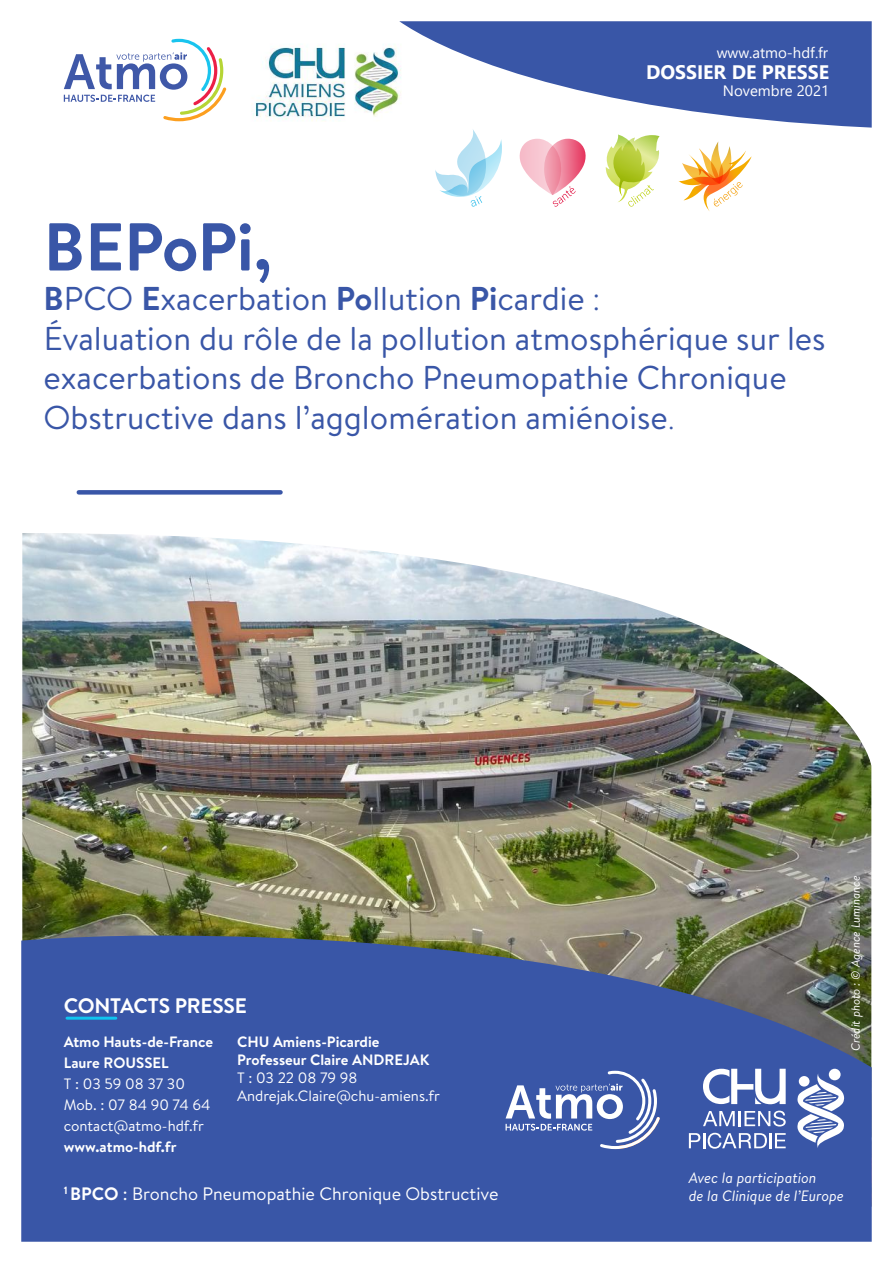
<style>
.page{position:relative;width:893px;height:1263px;background:#fff}
.page>*{position:absolute;margin:0;border:0;box-sizing:border-box;transform-origin:0 0}
.t1{font:700 67.5px "Brandon Text";letter-spacing:-.005em;color:#3956a7}
.t2{font:33px/39.6px "Brandon Text";color:#3956a7}
.t3{font:700 21px "Brandon Text";letter-spacing:-.01em;color:#fff}
.t4{font:700 19.5px "Segoe UI";color:#fff}
.t5{font:18px "Brandon Text";color:#fff}
.t6{font:700 15px/21px "Brandon Text";color:#fff}
.t7{font:15px/21px "Brandon Text";color:#fff}
.t8{font:italic 15px/18px "Brandon Text";color:#fff}
.t9{font:15px "Segoe UI";color:#fff}
.t10{font:italic 12px "Brandon Text";color:#fff}
.s1{font-weight:700}
.s2{font-weight:300}
</style>
<div class="page">
<svg style="left:399px;top:21px;width:473px;height:107px;fill:#3956a7"></svg>
<img style="left:22px;top:533px;width:849px;height:402px">
<svg style="left:21px;top:935px;width:851px;height:307px;background:#3f599e"></svg>
<hr style="left:67px;top:1017px;width:49px;height:3px;background:#10c4ef">
<svg style="left:506px;top:1071px;width:154px;height:78px"></svg>
<svg style="left:703px;top:1069px;width:83px;height:35px"></svg>
<svg style="left:703px;top:1111px;width:83px;height:15px"></svg>
<svg style="left:689px;top:1133px;width:97px;height:16px"></svg>
<div style="left:829px;top:1069px;width:12px;height:11px;background:#fff;border-radius:50%"></div>
<svg style="left:797px;top:1073px;width:47px;height:75px"></svg>
<svg style="left:64px;top:39px;width:162px;height:82px"></svg>
<svg style="left:435px;top:130px;width:67px;height:77px"></svg>
<svg style="left:520px;top:139px;width:66px;height:68px"></svg>
<svg style="left:606px;top:135px;width:54px;height:72px"></svg>
<svg style="left:678px;top:141px;width:74px;height:70px"></svg>
<div style="left:79px;top:490px;width:202px;height:5px;background:#3956a7"></div>
<img style="left:253px;top:35px;width:155px;height:93px">
<p class="t9" style="left:717px;top:39px;width:113px">www.atmo-hdf.fr</p>
<p class="t4" style="left:646px;top:54px;width:185px">DOSSIER DE PRESSE</p>
<p class="t9" style="left:723px;top:76px;width:108px">Novembre 2021</p>
<h1 class="t1" style="left:44px;top:200px;width:230px">BEPoPi,</h1>
<p class="t2" style="left:44px;top:278px;width:783px"><span class="s1">B</span>PCO <span class="s1">E</span>xacerbation <span class="s1">Po</span>llution <span class="s1">Pi</span>cardie <span class="s2">:<br></span>Évaluation du rôle de la pollution atmosphérique sur les exacerbations de Broncho Pneumopathie Chronique Obstructive dans l’agglomération amiénoise<span class="s2">.</span></p>
<p class="t3" style="left:64px;top:991px;width:185px">CONTACTS PRESSE</p>
<p class="t6" style="left:64px;top:1031px;width:151px">Atmo Hauts-de-France<br>Laure ROUSSEL</p>
<p class="t7" style="left:64px;top:1073px;width:148px">T : 03 59 08 37 30<br>Mob. : 07 84 90 74 64 contact@atmo-hdf.fr</p>
<p class="t6" style="left:64px;top:1136px;width:114px">www.atmo-hdf.fr</p>
<p class="t6" style="left:237px;top:1033px;width:194px;line-height:18px">CHU Amiens-Picardie<br>Professeur Claire ANDREJAK</p>
<p class="t7" style="left:237px;top:1069px;width:204px;line-height:18px">T : 03 22 08 79 98<br>Andrejak.Claire@chu-amiens.fr</p>
<p class="t10" style="left:847px;top:1051px;width:177px;rotate:-90deg">Crédit photo : © Agence Luminance</p>
<p class="t5" style="left:64px;top:1181px;width:436px"><sup>1</sup> <span class="s1">BPCO</span> : Broncho Pneumopathie Chronique Obstructive</p>
<p class="t8" style="left:689px;top:1168px;width:156px">Avec la participation<br>de la Clinique de l’Europe</p>
</div>
